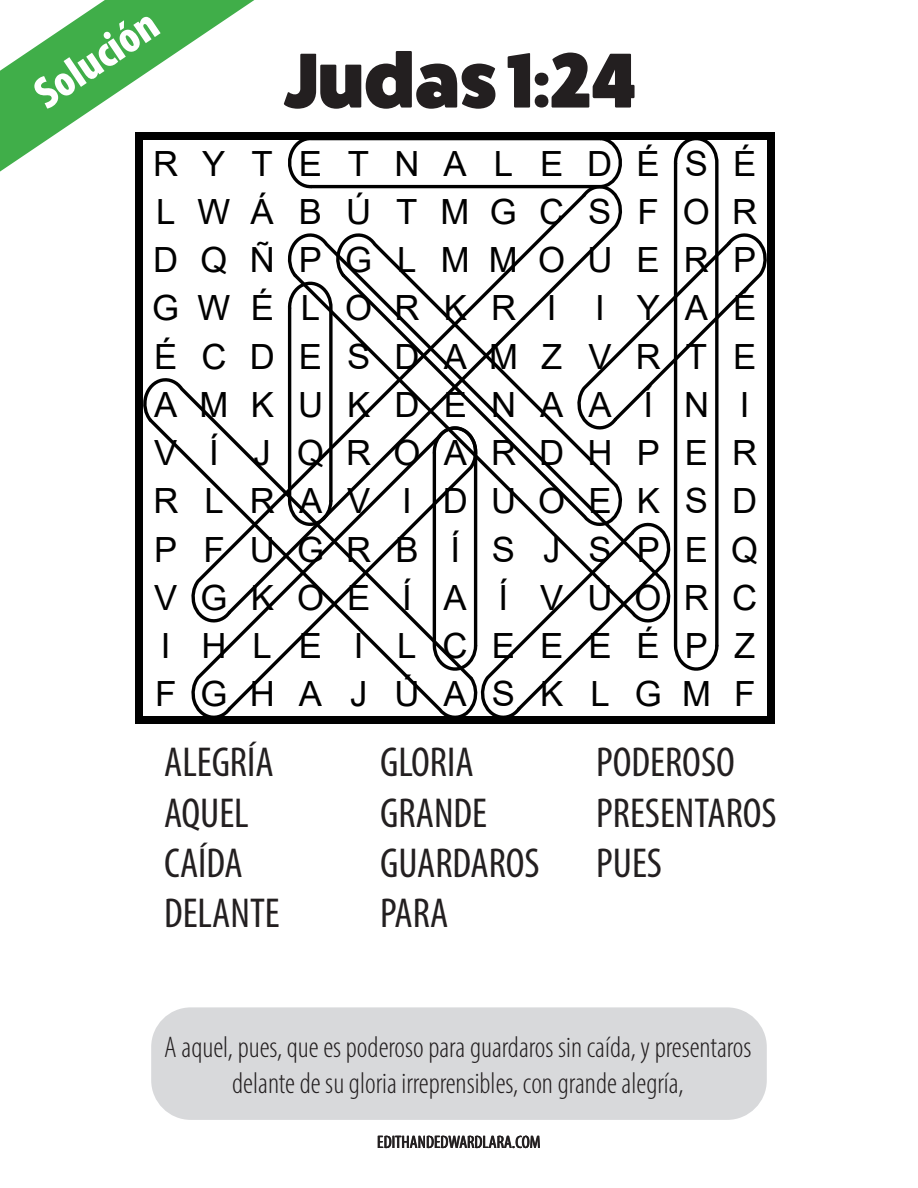
<style>
.page{position:relative;width:918px;height:1188px;background:#fff}
.page>*{position:absolute;margin:0;border:0;box-sizing:border-box;transform-origin:0 0}
.t1{font:800 78px "Fat Frank";color:#231f20}
.t2{font:900 condensed 45px "Myriad Pro";color:#fff}
.t3{font:condensed 42px/50.4px "Myriad Pro";color:#231f20}
.t4{font:34.8px/48.3px "Arial";letter-spacing:.695em;color:#000}
.t5{font:300 condensed 30px/36px "Myriad Pro";color:#231f20;text-align:center}
.t6{font:condensed 18px "Myriad Pro";color:#231f20}
</style>
<div class="page">
<svg style="left:0;top:0;width:254px;height:172px"></svg>
<div style="left:135px;top:133px;width:8px;height:591px;background:#000"></div>
<div style="left:767px;top:133px;width:8px;height:591px;background:#000"></div>
<div style="left:135px;top:133px;width:640px;height:7px;background:#000"></div>
<div style="left:135px;top:716px;width:640px;height:8px;background:#000"></div>
<svg style="left:191px;top:432px;width:93px;height:284px"></svg>
<svg style="left:284px;top:140px;width:483px;height:576px"></svg>
<div style="left:151px;top:1007px;width:616px;height:113px;background:#d8d9db;border-radius:40px"></div>
<p class="t2" style="left:22px;top:74px;width:141px;rotate:-34deg">Solución</p>
<p class="t4" style="left:152px;top:139px;width:607px">RYTETNALEDÉSÉ<br>LWÁBÚTMGCSFOR<br>DQÑPGLMMOUERP<br>GWÉLORKR I I YAÉ<br>ÉCDESDAMZVRTE<br>AMKUKDENAA Í N I<br>V Í JQROARDHPER<br>RLRAV I DUOEKSD<br>PFUGRB Í SJSPEQ<br>VGKOE Í A Í VUORC<br>I HLE I LCEEEÉPZ<br>FGHAJÚASKLGMF</p>
<h1 class="t1" style="left:283px;top:37px;width:354px">Judas 1:24</h1>
<p class="t3" style="left:164px;top:737px;width:117px">ALEGRÍA<br>AQUEL<br>CAÍDA<br>DELANTE</p>
<p class="t3" style="left:380px;top:737px;width:161px">GLORIA<br>GRANDE<br>GUARDAROS<br>PARA</p>
<p class="t3" style="left:596px;top:737px;width:182px">PODEROSO<br>PRESENTAROS<br>PUES</p>
<p class="t5" style="left:164px;top:1029px;width:589px">A aquel, pues, que es poderoso para guardaros sin caída, y presentaros delante de su gloria irreprensibles, con grande alegría,</p>
<p class="t6" style="left:377px;top:1131px;width:165px">EDITHANDEDWARDLARA.COM</p>
</div>
